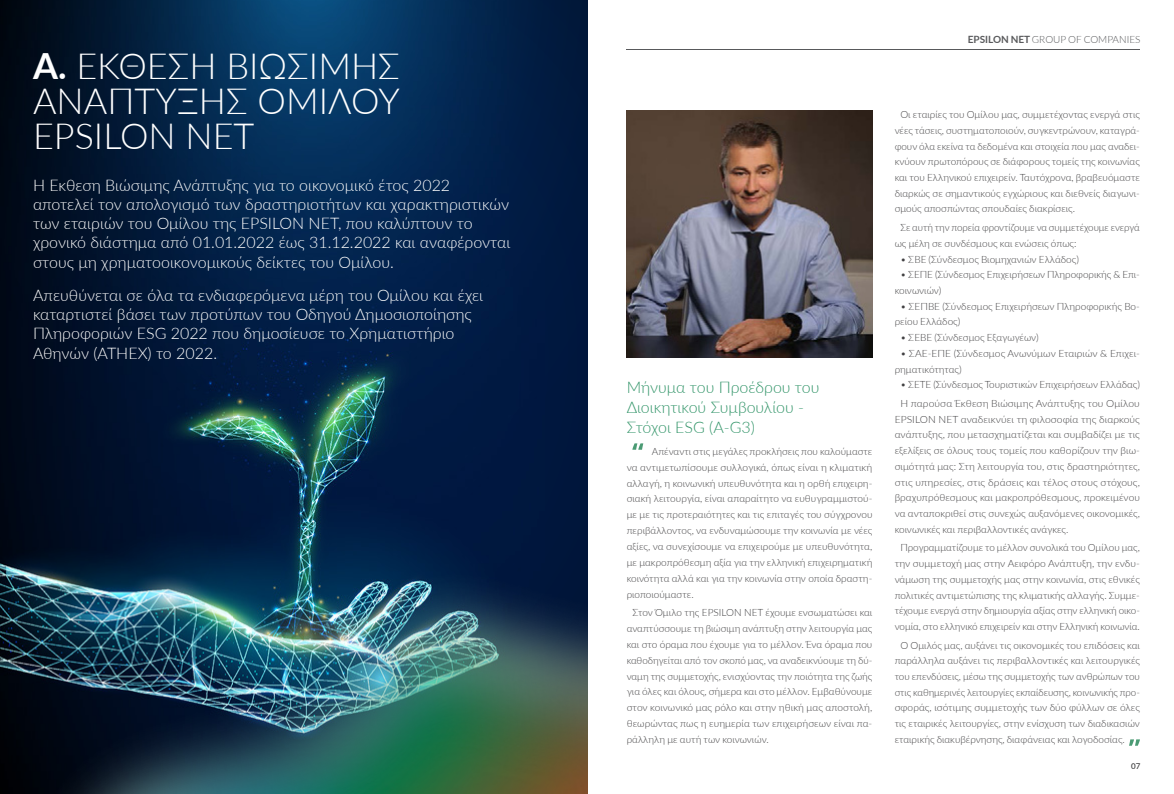
<style>
.page{position:relative;width:1174px;height:794px;background:#fff}
.page>*{position:absolute;margin:0;border:0;box-sizing:border-box;transform-origin:0 0}
.t1{font:300 36px/35px "Lato";color:#fff;text-align:justify}
.t2{font:300 16px/19.2px "Lato";color:#fff}
.t3{font:300 16px/20px "Lato";color:#319468}
.t4{font:300 10px/15.7px "Lato";color:#414042;text-align:justify}
.t5{font:300 10px "Lato";color:#58595b}
.t6{font:600 8px "Lato";color:#414042}
.s1{font-weight:700}
</style>
<div class="page">
<hr style="left:626px;top:49px;width:514px;height:1px;background:#58595b">
<img style="left:0;top:0;width:587px;height:537px">
<img style="left:626px;top:110px;width:246px;height:248px">
<svg style="left:1129px;top:739px;width:11px;height:6px"></svg>
<svg style="left:632px;top:443px;width:11px;height:7px"></svg>
<img style="left:0;top:537px;width:587px;height:257px">
<h1 class="t1" style="left:33px;top:47px;width:368px"><span class="s1">A.</span> ΕΚΘΕΣΗ ΒΙΩΣΙΜΗΣ ΑΝΑΠΤΥΞΗΣ ΟΜΙΛΟΥ EPSILON NET</h1>
<p class="t2" style="left:33px;top:175px;width:479px">Η Έκθεση Βιώσιμης Ανάπτυξης για το οικονομικό έτος 2022 αποτελεί τον απολογισμό των δραστηριοτήτων και χαρακτηριστικών των εταιριών του Ομίλου της EPSILON NET, που καλύπτουν το χρονικό διάστημα από 01.01.2022 έως 31.12.2022 και αναφέρονται στους μη χρηματοοικονομικούς δείκτες του Ομίλου.</p>
<h2 class="t2" style="left:33px;top:285px;width:451px">Απευθύνεται σε όλα τα ενδιαφερόμενα μέρη του Ομίλου και έχει καταρτιστεί βάσει των προτύπων του Οδηγού Δημοσιοποίησης Πληροφοριών ESG 2022 που δημοσίευσε το Χρηματιστήριο Αθηνών (ATHEX) το 2022.</h2>
<p class="t5" style="left:967px;top:33px;width:174px"><span class="s1">EPSILON NET</span> GROUP OF COMPANIES</p>
<h2 class="t3" style="left:626px;top:377px;width:194px">Μήνυμα του Προέδρου του<br>Διοικητικού Συμβουλίου -<br>Στόχοι ESG (A-G3)</h2>
<p class="t4" style="left:626px;top:443px;width:247px;text-indent:25px">Απέναντι στις μεγάλες προκλήσεις που καλούμαστε να αντιμετωπίσουμε συλλογικά, όπως είναι η κλιματική αλλαγή, η κοινωνική υπευθυνότητα και η ορθή επιχειρη&shy;σιακή λειτουργία, είναι απαραίτητο να ευθυγραμμιστού&shy;με με τις προτεραιότητες και τις επιταγές του σύγχρονου περιβάλλοντος, να ενδυναμώσουμε την κοινωνία με νέες αξίες, να συνεχίσουμε να επιχειρούμε με υπευθυνότητα, με μακροπρόθεσμη αξία για την ελληνική επιχειρηματική κοινότητα αλλά και για την κοινωνία στην οποία δραστη&shy;ριοποιούμαστε.</p>
<p class="t4" style="left:626px;top:604px;width:247px;text-indent:6px">Στον Όμιλο της EPSILON NET έχουμε ενσωματώσει και αναπτύσσουμε τη βιώσιμη ανάπτυξη στην λειτουργία μας και στο όραμα που έχουμε για το μέλλον. Ένα όραμα που καθοδηγείται από τον σκοπό μας, να αναδεικνύουμε τη δύ&shy;ναμη της συμμετοχής, ενισχύοντας την ποιότητα της ζωής για όλες και όλους, σήμερα και στο μέλλον. Εμβαθύνουμε στον κοινωνικό μας ρόλο και στην ηθική μας αποστολή, θεωρώντας πως η ευημερία των επιχειρήσεων είναι πα&shy;ράλληλη με αυτή των κοινωνιών.</p>
<p class="t4" style="left:894px;top:106px;width:247px;text-indent:6px">Οι εταιρίες του Ομίλου μας, συμμετέχοντας ενεργά στις νέες τάσεις, συστηματοποιούν, συγκεντρώνουν, καταγρά&shy;φουν όλα εκείνα τα δεδομένα και στοιχεία που μας αναδει&shy;κνύουν πρωτοπόρους σε διάφορους τομείς της κοινωνίας και του Ελληνικού επιχειρείν. Ταυτόχρονα, βραβευόμαστε διαρκώς σε σημαντικούς εγχώριους και διεθνείς διαγωνι&shy;σμούς αποσπώντας σπουδαίες διακρίσεις.</p>
<p class="t4" style="left:894px;top:219px;width:247px;text-indent:6px">Σε αυτή την πορεία φροντίζουμε να συμμετέχουμε ενεργά ως μέλη σε συνδέσμους και ενώσεις όπως:</p>
<p class="t4" style="left:900px;top:251px;width:180px">• ΣΒΕ (Σύνδεσμος Βιομηχανιών Ελλάδος)</p>
<p class="t4" style="left:894px;top:266px;width:247px;text-indent:6px">• ΣΕΠΕ (Σύνδεσμος Επιχειρήσεων Πληροφορικής &amp; Επι&shy;κοινωνιών)</p>
<p class="t4" style="left:894px;top:298px;width:247px;text-indent:6px">• ΣΕΠΒΕ (Σύνδεσμος Επιχειρήσεων Πληροφορικής Βο&shy;ρείου Ελλάδος)</p>
<p class="t4" style="left:900px;top:329px;width:140px">• ΣΕΒΕ (Σύνδεσμος Εξαγωγέων)</p>
<p class="t4" style="left:894px;top:345px;width:247px;text-indent:6px">• ΣΑΕ-ΕΠΕ (Σύνδεσμος Ανωνύμων Εταιριών &amp; Επιχει&shy;ρηματικότητας)</p>
<p class="t4" style="left:900px;top:375px;width:241px;line-height:18.6px">• ΣΕΤΕ (Σύνδεσμος Τουριστικών Επιχειρήσεων Ελλάδας)<br>Η παρούσα Έκθεση Βιώσιμης Ανάπτυξης του Ομίλου</p>
<p class="t4" style="left:894px;top:411px;width:247px">EPSILON NET αναδεικνύει τη φιλοσοφία της διαρκούς ανάπτυξης, που μετασχηματίζεται και συμβαδίζει με τις εξελίξεις σε όλους τους τομείς που καθορίζουν την βιω&shy;σιμότητά μας: Στη λειτουργία του, στις δραστηριότητες, στις υπηρεσίες, στις δράσεις και τέλος στους στόχους, βραχυπρόθεσμους και μακροπρόθεσμους, προκειμένου να ανταποκριθεί στις συνεχώς αυξανόμενες οικονομικές, κοινωνικές και περιβαλλοντικές ανάγκες.</p>
<p class="t4" style="left:894px;top:539px;width:247px;text-align:center">Προγραμματίζουμε το μέλλον συνολικά του Ομίλου μας, την συμμετοχή μας στην Αειφόρο Ανάπτυξη, την ενδυ&shy;νάμωση της συμμετοχής μας στην κοινωνία, στις εθνικές πολιτικές αντιμετώπισης της κλιματικής αλλαγής. Συμμε&shy;τέχουμε ενεργά στην δημιουργία αξίας στην ελληνική οικο&shy;νομία, στο ελληνικό επιχειρείν και στην Ελληνική κοινωνία.</p>
<p class="t4" style="left:894px;top:637px;width:247px;text-indent:6px">Ο Όμιλός μας, αυξάνει τις οικονομικές του επιδόσεις και παράλληλα αυξάνει τις περιβαλλοντικές και λειτουργικές του επενδύσεις, μέσω της συμμετοχής των ανθρώπων του στις καθημερινές λειτουργίες εκπαίδευσης, κοινωνικής προ&shy;σφοράς, ισότιμης συμμετοχής των δύο φύλλων σε όλες τις εταιρικές λειτουργίες, στην ενίσχυση των διαδικασιών εταιρικής διακυβέρνησης, διαφάνειας και λογοδοσίας.</p>
<p class="t6" style="left:1131px;top:760px;width:11px">07</p>
</div>
